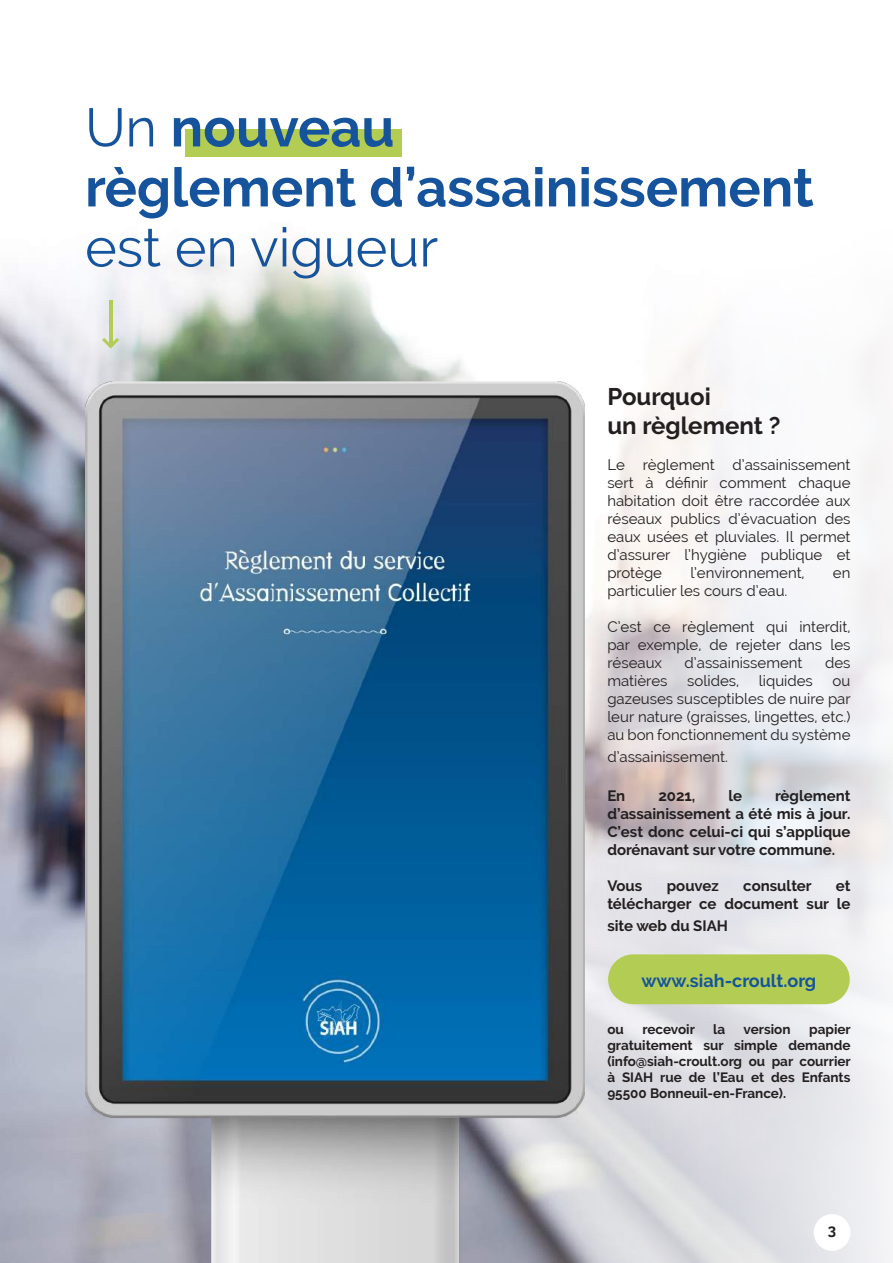
<style>
.page{position:relative;width:893px;height:1263px;background:#fff}
.page>*{position:absolute;margin:0;border:0;box-sizing:border-box;transform-origin:0 0}
.t1{font:700 54px/60px "Raleway";color:#16539d}
.t2{font:54px "Raleway";color:#16539d}
.t3{font:700 24px/28.8px "Raleway";color:#231f20}
.t4{font:700 18px "Raleway";color:#16539d}
.t5{font:15px/18px "Raleway";color:#231f20;text-align:justify}
.t6{font:700 15px/18px "Raleway";color:#231f20;text-align:justify}
.t7{font:700 13.5px/16.2px "Raleway";color:#231f20;text-align:justify}
.s1{font-weight:400}
</style>
<div class="page">
<img style="left:0;top:129px;width:477px;height:1134px">
<svg style="left:477px;top:345px;width:416px;height:918px"></svg>
<div style="left:186px;top:129px;width:216px;height:28px;background:#b3cd54"></div>
<div style="left:608px;top:954px;width:242px;height:50px;background:#b3cd54;border-radius:25px"></div>
<img style="left:85px;top:382px;width:500px;height:881px">
<svg style="left:102px;top:338px;width:17px;height:10px"></svg>
<hr style="left:109px;top:300px;width:3px;height:46px;background:#b3cd54">
<div style="left:814px;top:1214px;width:36px;height:37px;background:#fff;border-radius:50%"></div>
<h1 class="t1" style="left:85px;top:98px;width:730px"><span class="s1">Un</span> nouveau<br>règlement d’assainissement</h1>
<h1 class="t2" style="left:85px;top:216px;width:355px">est en vigueur</h1>
<h2 class="t3" style="left:607px;top:383px;width:175px">Pourquoi<br>un règlement ?</h2>
<p class="t5" style="left:607px;top:456px;width:245px">Le règlement d’assainissement sert à définir comment chaque habitation doit être raccordée aux réseaux publics d’évacuation des eaux usées et pluviales. Il permet d’assurer l’hygiène publique et protège</p>
<p class="t5" style="left:690px;top:564px;width:116px">l’environnement,</p>
<p class="t5" style="left:833px;top:564px;width:19px">en</p>
<p class="t5" style="left:607px;top:582px;width:182px">particulier les cours d’eau.</p>
<p class="t5" style="left:607px;top:618px;width:245px">C’est ce règlement qui interdit, par exemple, de rejeter dans les réseaux</p>
<p class="t5" style="left:685px;top:654px;width:119px">d’assainissement</p>
<p class="t5" style="left:825px;top:654px;width:27px">des</p>
<p class="t5" style="left:607px;top:672px;width:62px">matières</p>
<p class="t5" style="left:687px;top:672px;width:53px">solides,</p>
<p class="t5" style="left:759px;top:672px;width:55px">liquides</p>
<p class="t5" style="left:607px;top:672px;width:245px;text-indent:225px">ou gazeuses susceptibles de nuire par leur nature (graisses, lingettes, etc.) au bon fonctionnement du système</p>
<p class="t5" style="left:607px;top:747px;width:122px">d’assainissement.</p>
<p class="t6" style="left:607px;top:787px;width:19px">En</p>
<p class="t6" style="left:658px;top:787px;width:39px">2021,</p>
<p class="t6" style="left:728px;top:787px;width:15px">le</p>
<p class="t6" style="left:607px;top:787px;width:245px;text-indent:168px">règlement d’assainissement a été mis à jour.<br>C’est donc celui-ci qui s’applique dorénavant sur votre commune.</p>
<p class="t6" style="left:607px;top:877px;width:36px">Vous</p>
<p class="t6" style="left:667px;top:877px;width:54px">pouvez</p>
<p class="t6" style="left:743px;top:877px;width:70px">consulter</p>
<p class="t6" style="left:607px;top:877px;width:245px;text-align:right">et<br>télécharger ce document sur le</p>
<p class="t6" style="left:607px;top:917px;width:122px">site web du SIAH</p>
<p class="t4" style="left:641px;top:970px;width:176px">www.siah-croult.org</p>
<p class="t7" style="left:607px;top:1021px;width:245px;text-indent:202px">papier gratuitement sur simple demande (info@siah-croult.org ou par courrier à SIAH rue de l’Eau et des Enfants 95500 Bonneuil-en-France).</p>
<p class="t7" style="left:607px;top:1021px;width:18px">ou</p>
<p class="t7" style="left:642px;top:1021px;width:54px">recevoir</p>
<p class="t7" style="left:713px;top:1021px;width:14px">la</p>
<p class="t7" style="left:743px;top:1021px;width:48px">version</p>
<p class="t6" style="left:828px;top:1221px;width:10px">3</p>
</div>
